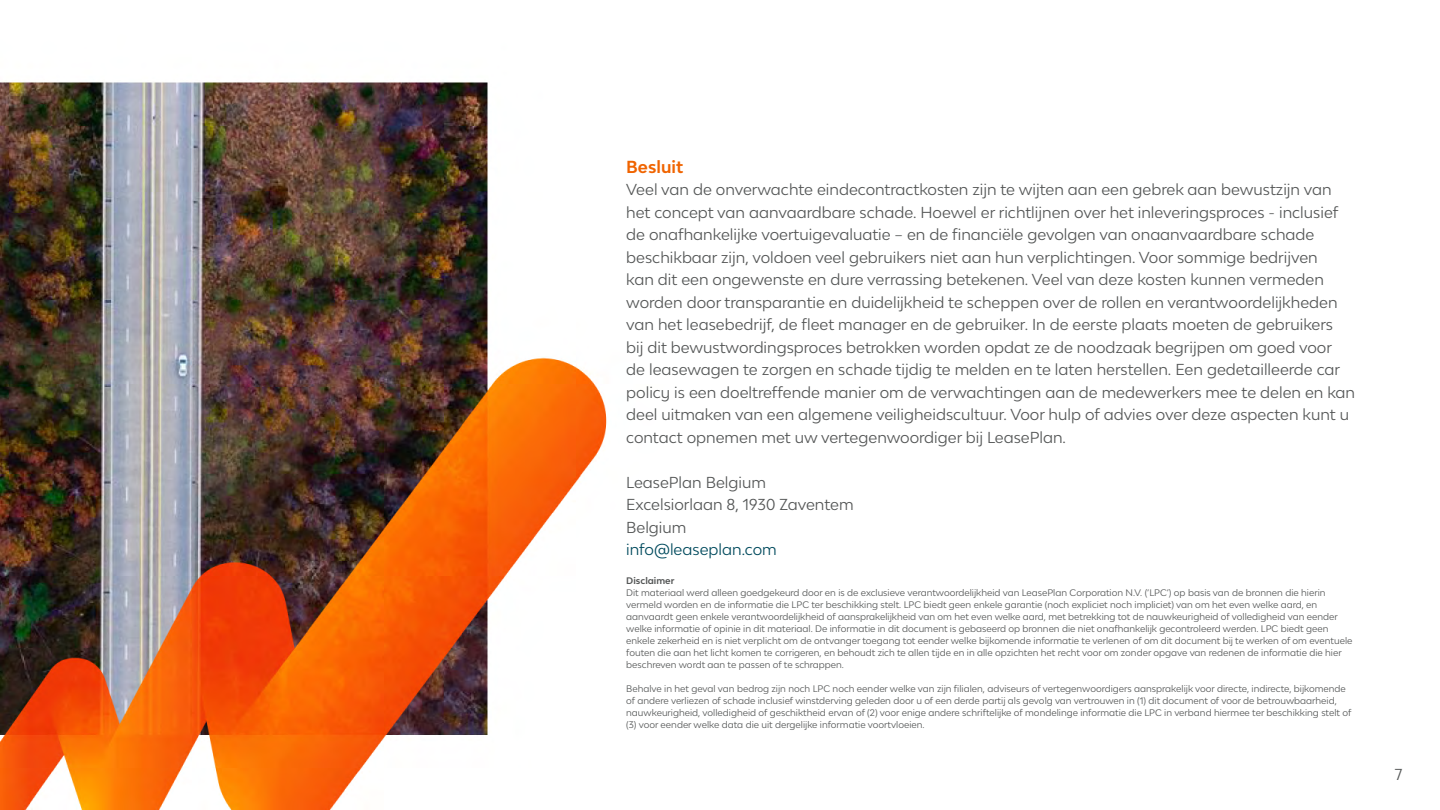
<style>
.page{position:relative;width:1440px;height:810px;background:#fff}
.page>*{position:absolute;margin:0;border:0;box-sizing:border-box;transform-origin:0 0}
.Body_copy_BOLD_mid_o{font:700 16.5px "Lease Plan";color:#f06400}
.Body_copy{font:15px/22.5px "Lease Plan";color:#545656}
.Body_copy-2{font:15px "Lease Plan";color:#004a5d}
.Body_copy-3{font:9px/12px "Lease Plan";color:#545656}
.Body_copy-4{font:700 9px "Lease Plan";color:#545656}
</style>
<div class="page">
<img style="left:0;top:81px;width:607px;height:729px">
<p class="Body_copy_BOLD_mid_o" style="left:626px;top:156px;width:58px">Besluit</p>
<p class="Body_copy" style="left:626px;top:178px;width:730px">Veel van de onverwachte eindecontractkosten zijn te wijten aan een gebrek aan bewustzijn van het concept van aanvaardbare schade. Hoewel er richtlijnen over het inleveringsproces - inclusief de onafhankelijke voertuigevaluatie – en de financiële gevolgen van onaanvaardbare schade beschikbaar zijn, voldoen veel gebruikers niet aan hun verplichtingen. Voor sommige bedrijven<br>kan dit een ongewenste en dure verrassing betekenen. Veel van deze kosten kunnen vermeden worden door transparantie en duidelijkheid te scheppen over de rollen en verantwoordelijkheden van het leasebedrijf, de fleet manager en de gebruiker. In de eerste plaats moeten de gebruikers<br>bij dit bewustwordingsproces betrokken worden opdat ze de noodzaak begrijpen om goed voor<br>de leasewagen te zorgen en schade tijdig te melden en te laten herstellen. Een gedetailleerde car policy is een doeltreffende manier om de verwachtingen aan de medewerkers mee te delen en kan deel uitmaken van een algemene veiligheidscultuur. Voor hulp of advies over deze aspecten kunt u contact opnemen met uw vertegenwoordiger bij LeasePlan.</p>
<p class="Body_copy" style="left:626px;top:470px;width:141px">LeasePlan Belgium</p>
<p class="Body_copy" style="left:626px;top:493px;width:229px">Excelsiorlaan 8, 1930 Zaventem</p>
<p class="Body_copy" style="left:626px;top:515px;width:62px">Belgium</p>
<p class="Body_copy-2" style="left:626px;top:540px;width:152px">info@leaseplan.com</p>
<p class="Body_copy-4" style="left:626px;top:574px;width:50px">Disclaimer</p>
<p class="Body_copy-3" style="left:626px;top:586px;width:728px">Dit materiaal werd alleen goedgekeurd door en is de exclusieve verantwoordelijkheid van LeasePlan Corporation N.V. (‘LPC’) op basis van de bronnen die hierin vermeld worden en de informatie die LPC ter beschikking stelt. LPC biedt geen enkele garantie (noch expliciet noch impliciet) van om het even welke aard, en aanvaardt geen enkele verantwoordelijkheid of aansprakelijkheid van om het even welke aard, met betrekking tot de nauwkeurigheid of volledigheid van eender welke informatie of opinie in dit materiaal. De informatie in dit document is gebaseerd op bronnen die niet onafhankelijk gecontroleerd werden. LPC biedt geen enkele zekerheid en is niet verplicht om de ontvanger toegang tot eender welke bijkomende informatie te verlenen of om dit document bij te werken of om eventuele fouten die aan het licht komen te corrigeren, en behoudt zich te allen tijde en in alle opzichten het recht voor om zonder opgave van redenen de informatie die hier beschreven wordt aan te passen of te schrappen.</p>
<p class="Body_copy-3" style="left:626px;top:682px;width:727px">Behalve in het geval van bedrog zijn noch LPC noch eender welke van zijn filialen, adviseurs of vertegenwoordigers aansprakelijk voor directe, indirecte, bijkomende of andere verliezen of schade inclusief winstderving geleden door u of een derde partij als gevolg van vertrouwen in (1) dit document of voor de betrouwbaarheid, nauwkeurigheid, volledigheid of geschiktheid ervan of (2) voor enige andere schriftelijke of mondelinge informatie die LPC in verband hiermee ter beschikking stelt of (3) voor eender welke data die uit dergelijke informatie voortvloeien.</p>
<h2 class="Body_copy" style="left:1395px;top:763px;width:9px">7</h2>
</div>
